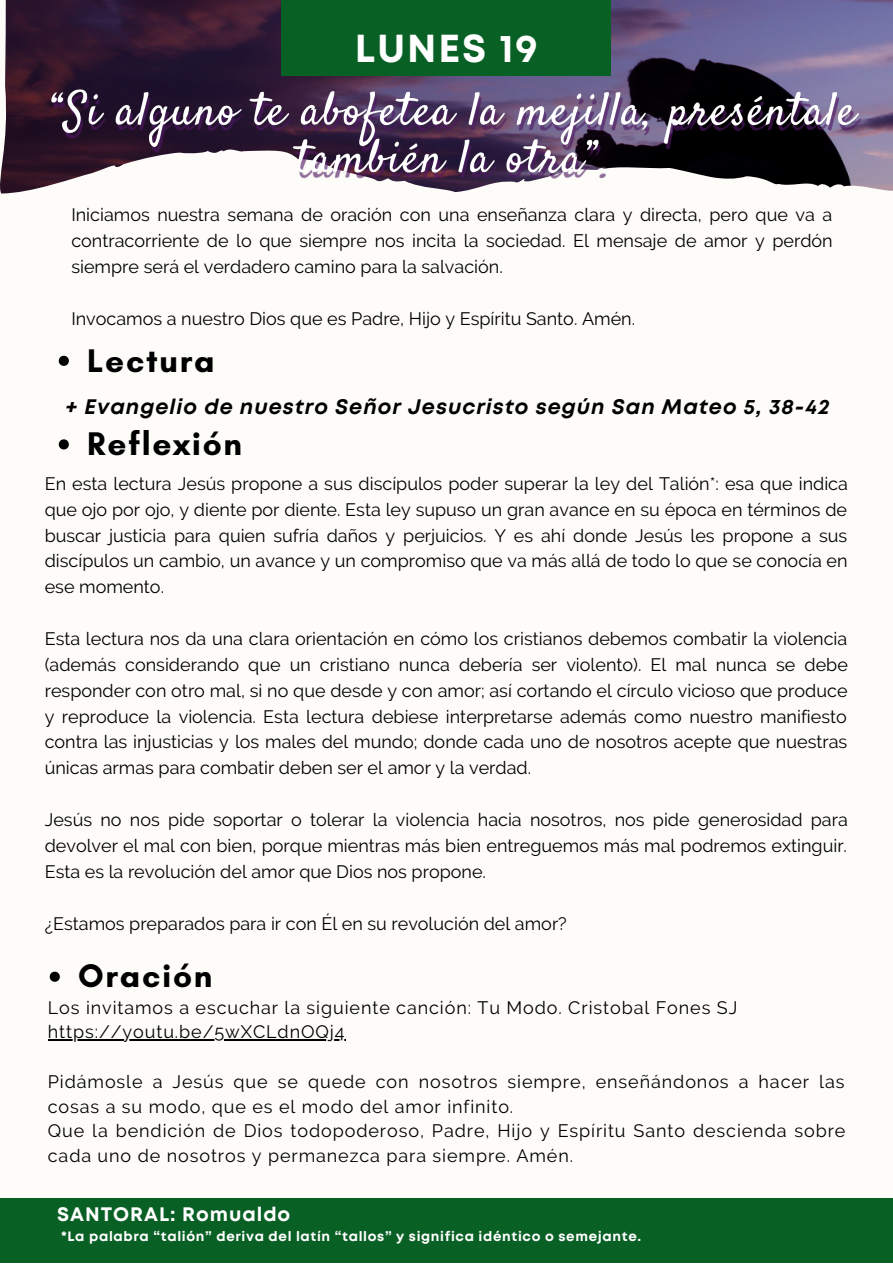
<style>
.page{position:relative;width:893px;height:1264px;background:#fff}
.page>*{position:absolute;margin:0;border:0;box-sizing:border-box;transform-origin:0 0}
.t1{font:700 39px "Mont";letter-spacing:.05em;color:#fff}
.t2{font:700 33.3px "Glacial Indifference";letter-spacing:.05em;color:#000}
.t3{font:italic 700 21px "Mont";letter-spacing:.05em;color:#000}
.t4{font:700 19.5px "Mont";letter-spacing:.05em;color:#fff}
.t5{font:18px/25.8px "Raleway";color:#000;text-align:justify}
.t6{font:18px/24.8px "Raleway";letter-spacing:.05em;color:#000}
.t7{font:700 13.5px "Mont";letter-spacing:.05em;color:#fff}
</style>
<div class="page">
<div style="left:0;top:0;width:892px;height:1262px;background:#fdfcf9"></div>
<img style="left:0;top:0;width:892px;height:193px">
<div style="left:281px;top:0;width:330px;height:76px;background:#086025"></div>
<div style="left:0;top:1197px;width:892px;height:65px;background:#086025"></div>
<img style="left:50px;top:81px;width:811px;height:112px">
<svg style="left:59px;top:356px;width:10px;height:10px"></svg>
<svg style="left:59px;top:439px;width:10px;height:10px"></svg>
<svg style="left:50px;top:971px;width:10px;height:10px"></svg>
<hr style="left:48px;top:1039px;width:297px;height:1px;background:#000">
<p class="t1" style="left:355px;top:34px;width:184px">LUNES 19</p>
<p class="t5" style="left:71px;top:202px;width:762px">Iniciamos nuestra semana de oración con una enseñanza clara y directa, pero que va a contracorriente de lo que siempre nos incita la sociedad. El mensaje de amor y perdón siempre será el verdadero camino para la salvación.</p>
<p class="t5" style="left:71px;top:305px;width:565px">Invocamos a nuestro Dios que es Padre, Hijo y Espíritu Santo. Amén.</p>
<p class="t2" style="left:87px;top:340px;width:129px">Lectura</p>
<p class="t3" style="left:66px;top:399px;width:765px">+ Evangelio de nuestro Señor Jesucristo según San Mateo 5, 38-42</p>
<p class="t2" style="left:87px;top:423px;width:156px">Reflexión</p>
<p class="t5" style="left:45px;top:470px;width:804px">En esta lectura Jesús propone a sus discípulos poder superar la ley del Talión*: esa que indica que ojo por ojo, y diente por diente. Esta ley supuso un gran avance en su época en términos de buscar justicia para quien sufría daños y perjuicios. Y es ahí donde Jesús les propone a sus discípulos un cambio, un avance y un compromiso que va más allá de todo lo que se conocía en ese momento.</p>
<p class="t5" style="left:45px;top:625px;width:804px">Esta lectura nos da una clara orientación en cómo los cristianos debemos combatir la violencia (además considerando que un cristiano nunca debería ser violento). El mal nunca se debe responder con otro mal, si no que desde y con amor; así cortando el círculo vicioso que produce y reproduce la violencia. Esta lectura debiese interpretarse además como nuestro manifiesto contra las injusticias y los males del mundo; donde cada uno de nosotros acepte que nuestras únicas armas para combatir deben ser el amor y la verdad.</p>
<p class="t5" style="left:45px;top:806px;width:804px">Jesús no nos pide soportar o tolerar la violencia hacia nosotros, nos pide generosidad para devolver el mal con bien, porque mientras más bien entreguemos más mal podremos extinguir.<br>Esta es la revolución del amor que Dios nos propone.</p>
<p class="t5" style="left:45px;top:910px;width:523px">¿Estamos preparados para ir con Él en su revolución del amor?</p>
<p class="t2" style="left:78px;top:955px;width:136px">Oración</p>
<p class="t6" style="left:48px;top:995px;width:691px">Los invitamos a escuchar la siguiente canción: Tu Modo. Cristobal Fones SJ</p>
<p class="t6" style="left:48px;top:1019px;width:298px">https://youtu.be/5wXCLdnOQj4</p>
<p class="t6" style="left:48px;top:1069px;width:798px">Pidámosle a Jesús que se quede con nosotros siempre, enseñándonos a hacer las cosas a su modo, que es el modo del amor infinito.</p>
<p class="t6" style="left:48px;top:1118px;width:799px">Que la bendición de Dios todopoderoso, Padre, Hijo y Espíritu Santo descienda sobre cada uno de nosotros y permanezca para siempre. Amén.</p>
<p class="t4" style="left:57px;top:1206px;width:234px">SANTORAL: Romualdo</p>
<p class="t7" style="left:61px;top:1231px;width:581px">*La palabra “talión” deriva del latín “tallos” y significa idéntico o semejante.</p>
</div>
